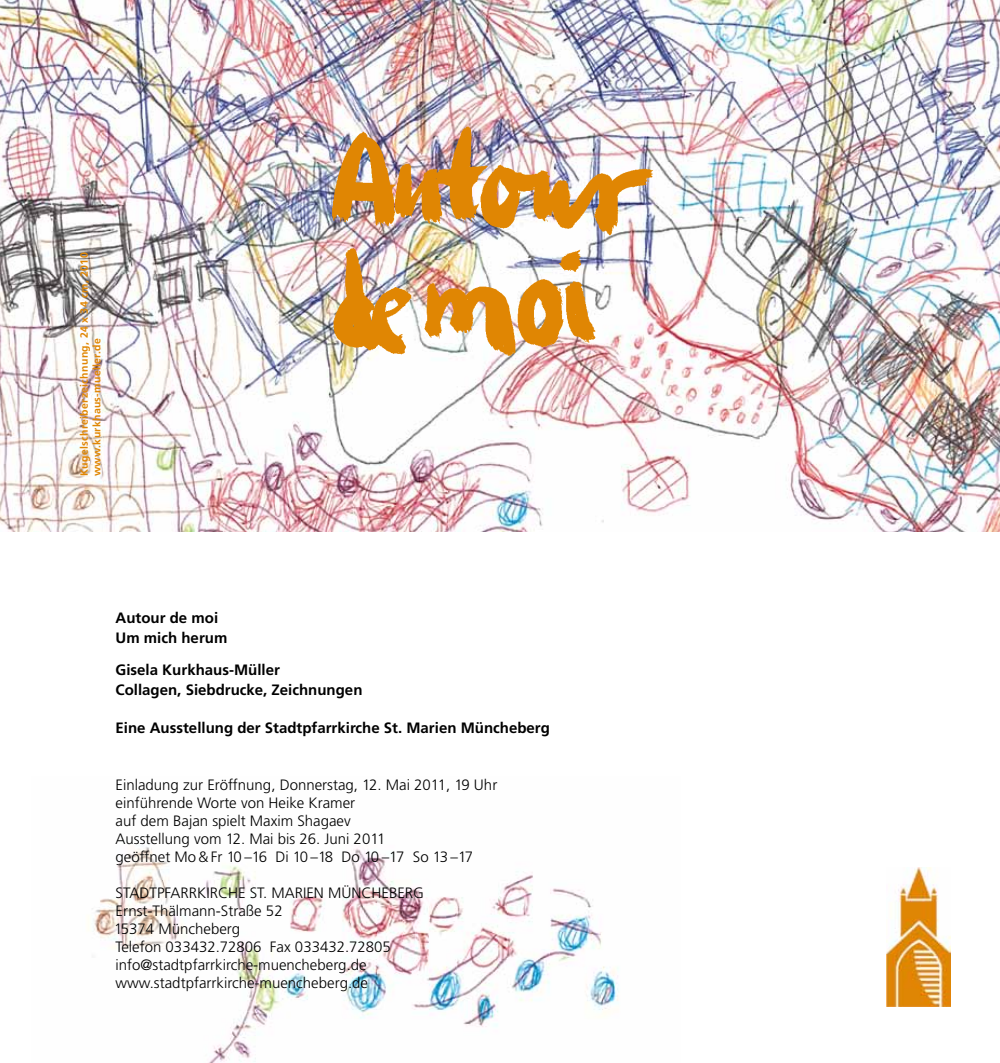
<style>
.page{position:relative;width:1000px;height:1063px;background:#fff}
.page>*{position:absolute;margin:0;border:0;box-sizing:border-box;transform-origin:0 0}
.t1{font:300 15px/18px "Frutiger";color:#000}
.t2{font:700 15px/19.8px "Frutiger";color:#000}
.t3{font:700 10.5px/12.6px "Frutiger";letter-spacing:.03em;color:#e08603}
</style>
<div class="page">
<img style="left:0;top:0;width:999px;height:531px">
<img style="left:309px;top:107px;width:353px;height:269px">
<img style="left:92px;top:847px;width:527px;height:215px">
<img style="left:886px;top:867px;width:64px;height:139px">
<p class="t3" style="left:78px;top:476px;width:225px;rotate:-90deg">Kugelschreiberzeichnung, 24 x 34 cm, 2010 www.kurkhaus-mueller.de</p>
<p class="t2" style="left:116px;top:608px;width:113px">Autour de moi<br>Um mich herum</p>
<p class="t2" style="left:116px;top:660px;width:248px">Gisela Kurkhaus-Müller<br>Collagen, Siebdrucke, Zeichnungen</p>
<p class="t2" style="left:116px;top:717px;width:435px">Eine Ausstellung der Stadtpfarrkirche St. Marien Müncheberg</p>
<p class="t1" style="left:116px;top:776px;width:383px">Einladung zur Eröffnung, Donnerstag, 1 2. Mai 201 1, 1 9 Uhr einführende Worte von Heike Kramer<br>auf dem Bajan spielt Maxim Shagaev<br>Ausstellung vom 1 2. Mai bis 26. Juni 201 1<br>geöffnet Mo &amp; Fr 1 0 –1 6 Di 1 0 –1 8 Do 1 0 –1 7 So 1 3 –1 7</p>
<p class="t1" style="left:114px;top:884px;width:311px">STADTPFARRKIRCHE ST. MARIEN MÜNCHEBERG Ernst-Thälmann-Straße 52<br>1 5374 Müncheberg<br>Telefon 033432.72806 Fax 033432.72805 info@stadtpfarrkirche-muencheberg.de www.stadtpfarrkirche-muencheberg.de</p>
</div>
